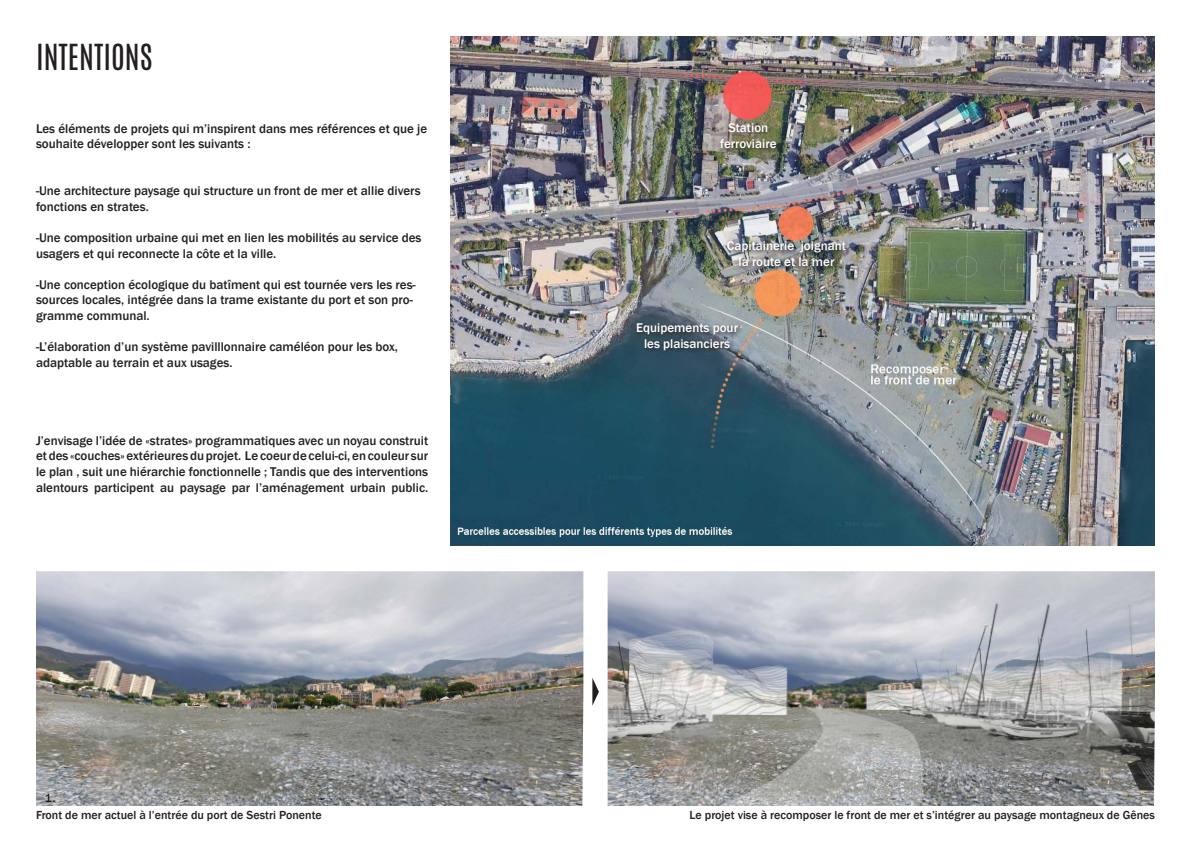
<style>
.page{position:relative;width:1191px;height:842px;background:#fff}
.page>*{position:absolute;margin:0;border:0;box-sizing:border-box;transform-origin:0 0}
.t1{font:30px "Antonio";color:#231f20}
.t2{font:500 13px/15.6px "Franklin Gothic";color:#231f20}
.t3{font:500 13px "Franklin Gothic";color:#fff}
.t4{font:500 12px "Franklin Gothic";color:#231f20}
</style>
<div class="page">
<img style="left:607px;top:571px;width:548px;height:235px">
<img style="left:36px;top:571px;width:547px;height:235px">
<svg style="left:592px;top:678px;width:7px;height:28px"></svg>
<img style="left:451px;top:36px;width:704px;height:510px">
<img style="left:723px;top:239px;width:129px;height:34px">
<svg style="left:716px;top:121px;width:66px;height:34px;background:#75745e"></svg>
<svg style="left:633px;top:320px;width:111px;height:37px;background:#4b5c67"></svg>
<p class="t1" style="left:36px;top:35px;width:118px">INTENTIONS</p>
<p class="t2" style="left:36px;top:121px;width:393px">Les éléments de projets qui m’inspirent dans mes références et que je souhaite développer sont les suivants :</p>
<p class="t2" style="left:36px;top:183px;width:386px">-Une architecture paysage qui structure un front de mer et allie divers fonctions en strates.</p>
<p class="t2" style="left:36px;top:230px;width:387px">-Une composition urbaine qui met en lien les mobilités au service des usagers et qui reconnecte la côte et la ville.</p>
<p class="t2" style="left:36px;top:277px;width:381px">-Une conception écologique du batîment qui est tournée vers les res&shy;sources locales, intégrée dans la trame existante du port et son pro&shy;gramme communal.</p>
<p class="t2" style="left:36px;top:339px;width:363px">-L’élaboration d’un système pavilllonnaire caméléon pour les box, adaptable au terrain et aux usages.</p>
<p class="t2" style="left:36px;top:433px;width:394px;text-align:justify">J’envisage l’idée de «strates» programmatiques avec un noyau construit et des «couches» extérieures du projet. Le coeur de celui-ci, en couleur sur le plan , suit une hiérarchie fonctionnelle ; Tandis que des interventions alentours participent au paysage par l’aménagement urbain public.</p>
<p class="t4" style="left:45px;top:791px;width:12px">1.</p>
<p class="t3" style="left:728px;top:120px;width:41px">Station</p>
<p class="t3" style="left:720px;top:135px;width:58px">ferroviaire</p>
<p class="t3" style="left:727px;top:238px;width:121px">Capitainerie joignant</p>
<p class="t3" style="left:738px;top:253px;width:97px">la route et la mer</p>
<p class="t3" style="left:636px;top:320px;width:103px">Equipements pour</p>
<p class="t3" style="left:644px;top:335px;width:87px">les plaisanciers</p>
<p class="t4" style="left:817px;top:326px;width:12px">1.</p>
<p class="t4" style="left:36px;top:808px;width:287px">Front de mer actuel à l’entrée du port de Sestri Ponente</p>
<p class="t4" style="left:689px;top:808px;width:467px">Le projet vise à recomposer le front de mer et s’intégrer au paysage montagneux de Gênes</p>
</div>
